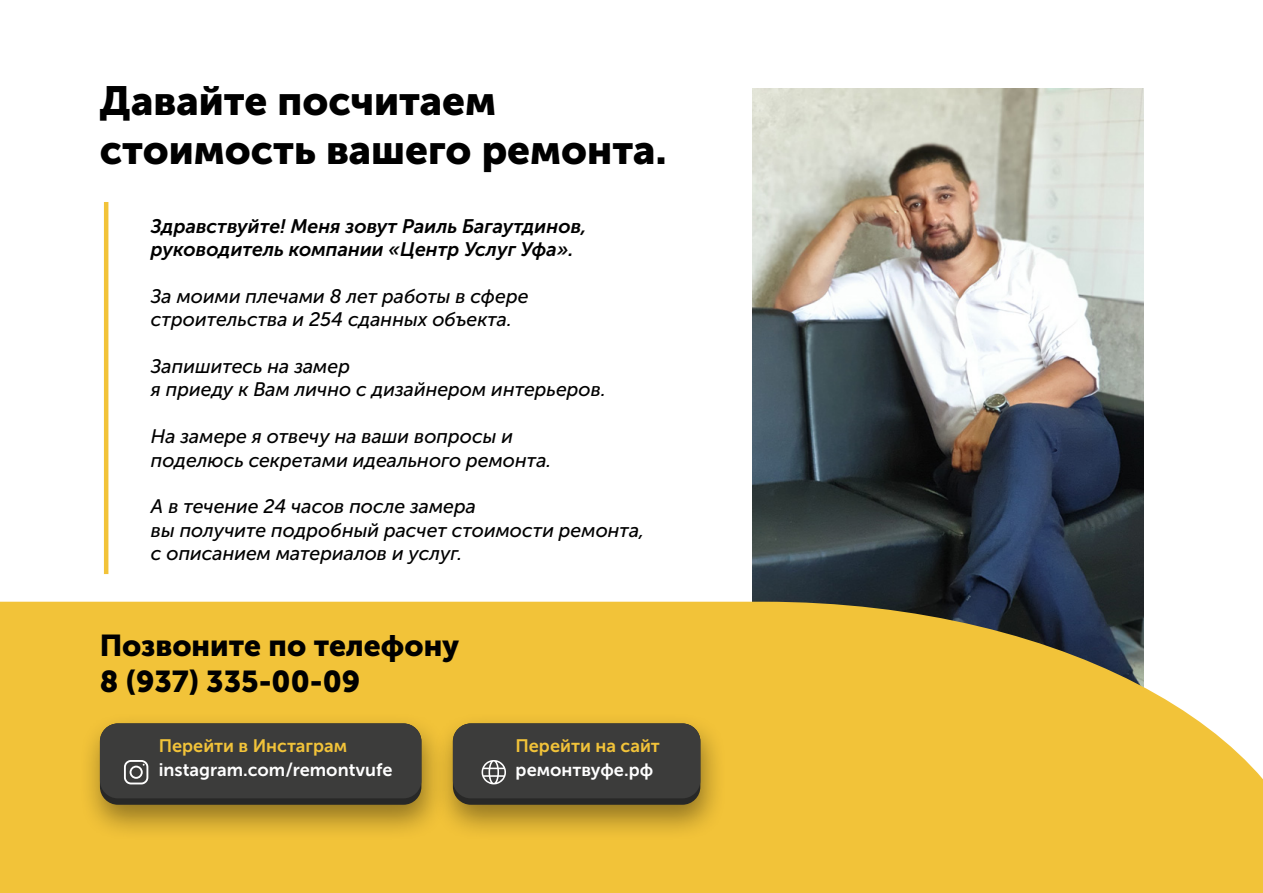
<style>
.page{position:relative;width:1263px;height:893px;background:#fff}
.page>*{position:absolute;margin:0;border:0;box-sizing:border-box;transform-origin:0 0}
.t1{font:40.5px/48.6px "Museo Sans Cyrl 900";color:#000}
.t2{font:30px/36px "Museo Sans Cyrl 900";color:#000}
.t3{font:italic 19.5px/23.4px "Museo Sans Cyrl 500";color:#000}
.t4{font:italic 19.5px/23.4px "Museo Sans Cyrl 700";color:#000}
.t5{font:18px "Museo Sans Cyrl 700";color:#fff}
.t6{font:18px "Museo Sans Cyrl 700";color:#f2c339}
</style>
<div class="page">
<img style="left:753px;top:89px;width:391px;height:513px">
<svg style="left:0;top:602px;width:1263px;height:291px;fill:#f2c339"></svg>
<hr style="left:104px;top:202px;width:4px;height:372px;background:#f2c339">
<div style="left:79px;top:712px;width:369px;height:129px;background:#000;opacity:.4"></div>
<div style="left:100px;top:723px;width:321px;height:82px;background:#282827;border-radius:18px"></div>
<div style="left:431px;top:712px;width:296px;height:129px;background:#000;opacity:.4"></div>
<div style="left:453px;top:723px;width:247px;height:82px;background:#282827;border-radius:18px"></div>
<div style="left:100px;top:723px;width:321px;height:75px;background:#3c3c3b;border-radius:18px"></div>
<div style="left:453px;top:723px;width:247px;height:75px;background:#3c3c3b;border-radius:18px"></div>
<svg style="left:482px;top:760px;width:24px;height:24px"></svg>
<svg style="left:124px;top:760px;width:24px;height:24px"></svg>
<h1 class="t1" style="left:100px;top:77px;width:568px">Давайте посчитаем стоимость вашего ремонта.</h1>
<p class="t4" style="left:151px;top:214px;width:437px">Здравствуйте! Меня зовут Раиль Багаутдинов, руководитель компании «Центр Услуг Уфа».</p>
<p class="t3" style="left:151px;top:284px;width:379px">За моими плечами 8 лет работы в сфере строительства и 254 сданных объекта.</p>
<p class="t3" style="left:151px;top:355px;width:456px">Запишитесь на замер<br>я приеду к Вам лично с дизайнером интерьеров.</p>
<p class="t3" style="left:151px;top:425px;width:402px">На замере я отвечу на ваши вопросы и поделюсь секретами идеального ремонта.</p>
<p class="t3" style="left:151px;top:495px;width:495px">А в течение 24 часов после замера<br>вы получите подробный расчет стоимости ремонта, с описанием материалов и услуг.</p>
<h2 class="t2" style="left:100px;top:627px;width:361px">Позвоните по телефону<br>8 (937) 335-00-09</h2>
<p class="t6" style="left:159px;top:736px;width:190px">Перейти в Инстаграм</p>
<p class="t6" style="left:516px;top:736px;width:146px">Перейти на сайт</p>
<p class="t5" style="left:159px;top:759px;width:235px">instagram.com/remontvufe</p>
<p class="t5" style="left:516px;top:759px;width:139px">ремонтвуфе.рф</p>
</div>
